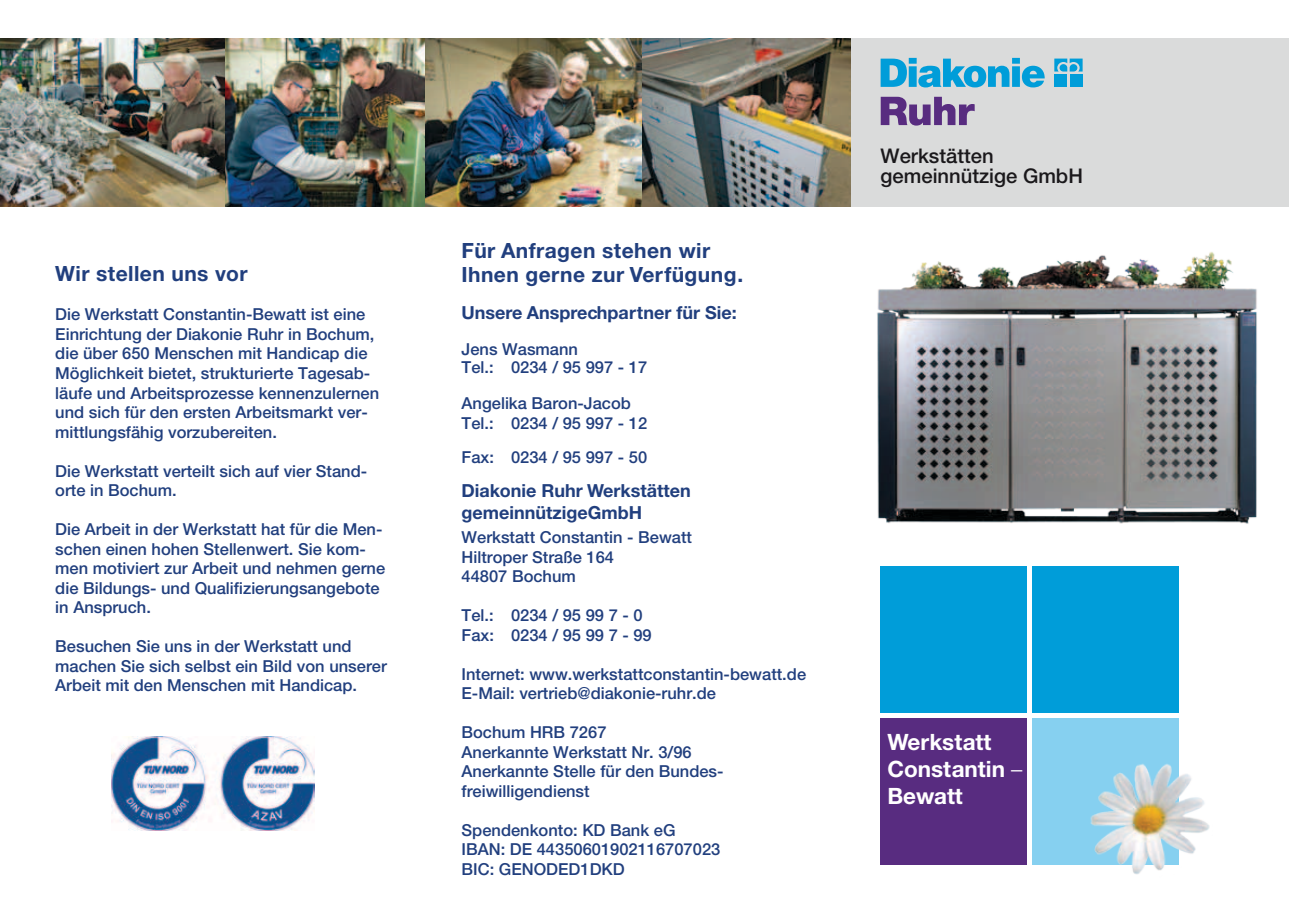
<style>
.page{position:relative;width:1289px;height:919px;background:#fff}
.page>*{position:absolute;margin:0;border:0;box-sizing:border-box;transform-origin:0 0}
.t1{font:700 22.5px/27px "Helvetica Neue CE";color:#fff}
.t2{font:700 21px/24px "Helvetica Neue CE";letter-spacing:.02em;color:#213f7e}
.t3{font:500 20.25px/20px "Helvetica Neue";color:#1a181b}
.t4{font:700 18px/22.5px "Helvetica Neue CE";color:#213f7e}
.t5{font:500 16.5px/19.5px "Helvetica Neue";color:#213f7e}
.s1{font-family:"Helvetica Neue";font-weight:300}
</style>
<div class="page">
<div style="left:848px;top:38px;width:440px;height:168px;background:#dadbdb"></div>
<div style="left:880px;top:717px;width:146px;height:147px;background:#582c80"></div>
<div style="left:880px;top:566px;width:146px;height:146px;background:#009dd9"></div>
<div style="left:1032px;top:566px;width:146px;height:146px;background:#009dd9"></div>
<div style="left:1032px;top:717px;width:146px;height:147px;background:#86d0f0"></div>
<svg style="left:1054px;top:59px;width:28px;height:13px"></svg>
<div style="left:1054px;top:74px;width:13px;height:13px;background:#009dd9"></div>
<div style="left:1069px;top:74px;width:13px;height:13px;background:#009dd9"></div>
<svg style="left:880px;top:58px;width:164px;height:29px"></svg>
<svg style="left:880px;top:97px;width:94px;height:29px"></svg>
<img style="left:877px;top:252px;width:380px;height:272px">
<img style="left:1081px;top:757px;width:129px;height:117px">
<img style="left:0;top:38px;width:225px;height:168px">
<img style="left:225px;top:38px;width:200px;height:168px">
<img style="left:425px;top:38px;width:217px;height:168px">
<img style="left:642px;top:38px;width:208px;height:168px">
<img style="left:111px;top:736px;width:203px;height:94px">
<p class="t2" style="left:55px;top:262px;width:194px">Wir stellen uns vor</p>
<p class="t5" style="left:55px;top:304px;width:325px">Die Werkstatt Constantin-Bewatt ist eine Einrichtung der Diakonie Ruhr in Bochum, die über 650 Menschen mit Handicap die Möglichkeit bietet, strukturierte Tagesab&shy;läufe und Arbeitsprozesse kennenzulernen und sich für den ersten Arbeitsmarkt ver&shy;mittlungsfähig vorzubereiten.</p>
<p class="t5" style="left:55px;top:460px;width:312px">Die Werkstatt verteilt sich auf vier Stand&shy;orte in Bochum.</p>
<p class="t5" style="left:55px;top:519px;width:331px">Die Arbeit in der Werkstatt hat für die Men&shy;schen einen hohen Stellenwert. Sie kom&shy;men motiviert zur Arbeit und nehmen gerne die Bildungs- und Qualifizierungsangebote in Anspruch.</p>
<p class="t5" style="left:55px;top:636px;width:333px">Besuchen Sie uns in der Werkstatt und machen Sie sich selbst ein Bild von unserer<br>Arbeit mit den Menschen mit Handicap.</p>
<p class="t2" style="left:461px;top:239px;width:283px">Für Anfragen stehen wir<br>Ihnen gerne zur Verfügung.</p>
<p class="t4" style="left:461px;top:301px;width:277px">Unsere Ansprechpartner für Sie:</p>
<p class="t5" style="left:461px;top:340px;width:187px;line-height:18px">Jens Wasmann<br>Tel.: 0234 / 95 997 - 17</p>
<p class="t5" style="left:461px;top:393px;width:187px">Angelika Baron-Jacob<br>Tel.: 0234 / 95 997 - 12</p>
<p class="t5" style="left:461px;top:447px;width:187px">Fax: 0234 / 95 997 - 50</p>
<p class="t4" style="left:461px;top:479px;width:231px">Diakonie Ruhr Werkstätten gemeinnützigeGmbH</p>
<p class="t5" style="left:461px;top:527px;width:232px">Werkstatt Constantin - Bewatt<br>Hiltroper Straße 164<br>44807 Bochum</p>
<p class="t5" style="left:461px;top:605px;width:192px">Tel.: 0234 / 95 99 7 - 0<br>Fax: 0234 / 95 99 7 - 99</p>
<p class="t5" style="left:461px;top:663px;width:346px">Internet: www.werkstattconstantin-bewatt.de<br>E-Mail: vertrieb@diakonie-ruhr.de</p>
<p class="t5" style="left:461px;top:722px;width:262px">Bochum HRB 7267<br>Anerkannte Werkstatt Nr. 3/96<br>Anerkannte Stelle für den Bundes&shy;freiwilligendienst</p>
<p class="t5" style="left:461px;top:820px;width:260px">Spendenkonto: KD Bank eG<br>IBAN: DE 44350601902116707023<br>BIC: GENODED1DKD</p>
<p class="t3" style="left:880px;top:145px;width:204px">Werkstätten gemeinnützige GmbH</p>
<h1 class="t1" style="left:887px;top:729px;width:137px">Werkstatt<br>Constantin <span class="s1">–<br></span>Bewatt</h1>
</div>
